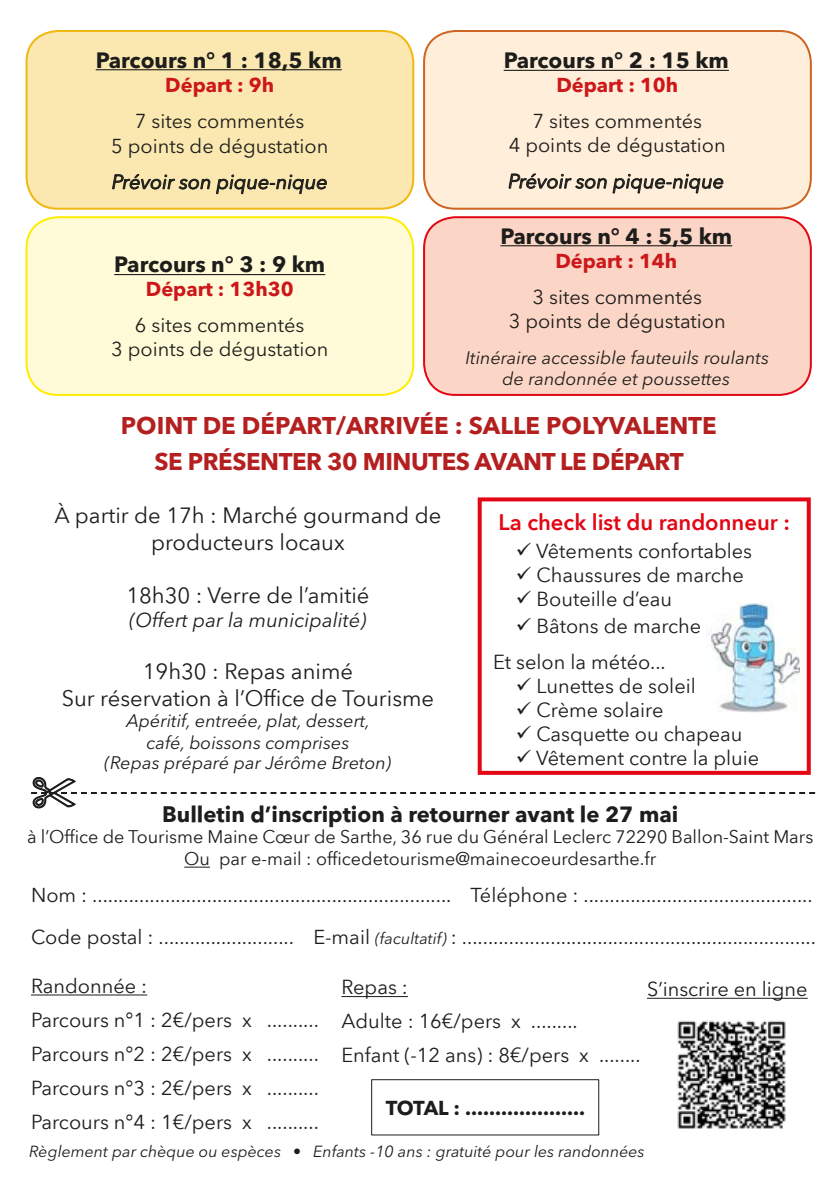
<style>
.page{position:relative;width:840px;height:1191px;background:#fff}
.page>*{position:absolute;margin:0;border:0;box-sizing:border-box;transform-origin:0 0}
.t1{font:700 24px/36px "Avenir Next LT Pro";letter-spacing:-.02em;color:#b4201f}
.t2{font:22px/26.4px "Avenir Next";color:#1d1d1b;text-align:center}
.t3{font:700 22px "Avenir Next LT Pro";color:#1d1d1b}
.t4{font:700 22px "Avenir Next";color:#1d1d1b}
.t5{font:600 22px "Avenir Next";color:#e30614}
.t6{font:20px/24px "Avenir Next LT Pro";color:#1d1d1b;text-align:center}
.t7{font:20px/34px "Avenir Next";color:#1d1d1b}
.t8{font:italic 20px "Avenir Next LT Pro";color:#1d1d1b}
.t9{font:700 20px "Avenir Next LT Pro";color:#cd171a}
.t10{font:700 20px "Avenir Next LT Pro";letter-spacing:-.03em;color:#1d1d1b}
.t11{font:italic 18px/20.8px "Avenir Next LT Pro";color:#1d1d1b;text-align:center}
.t12{font:18px/21.6px "Avenir Next";color:#1d1d1b;text-align:center}
.t13{font:italic 16px "Avenir Next LT Pro";color:#1d1d1b}
.s1{font-style:italic;font-size:16px}
.s2{font-style:normal}
</style>
<div class="page">
<div style="left:27px;top:31px;width:386px;height:178px;background:#fae8b0;border-radius:31px"></div>
<hr style="left:96px;top:69px;width:245px;height:1px;background:#1d1d1b">
<svg style="left:112px;top:174px;width:215px;height:21px"></svg>
<div style="left:26px;top:30px;width:388px;height:180px;border:2px solid #f0b810;border-radius:31px"></div>
<div style="left:477px;top:497px;width:333px;height:278px;border:4px solid #e30614"></div>
<div style="left:424px;top:31px;width:386px;height:178px;background:#ffeed9;border-radius:31px"></div>
<hr style="left:503px;top:70px;width:225px;height:1px;background:#1d1d1b">
<svg style="left:508px;top:173px;width:215px;height:21px"></svg>
<div style="left:423px;top:30px;width:388px;height:180px;border:2px solid #cd6523;border-radius:31px"></div>
<div style="left:27px;top:217px;width:386px;height:178px;background:#fffbd8;border-radius:31px"></div>
<hr style="left:114px;top:274px;width:211px;height:1px;background:#1d1d1b">
<div style="left:26px;top:216px;width:388px;height:180px;border:2px solid #ffed00;border-radius:31px"></div>
<div style="left:424px;top:217px;width:386px;height:178px;background:#fbd5c5;border-radius:31px"></div>
<hr style="left:500px;top:245px;width:231px;height:1px;background:#1d1d1b">
<div style="left:423px;top:216px;width:388px;height:180px;border:2px solid #e30614;border-radius:31px"></div>
<img style="left:707px;top:603px;width:92px;height:110px">
<svg style="left:184px;top:866px;width:26px;height:1px"></svg>
<hr style="left:31px;top:994px;width:116px;height:1px;background:#1d1d1b">
<hr style="left:341px;top:996px;width:66px;height:1px;background:#1d1d1b">
<div style="left:371px;top:1079px;width:228px;height:56px;border:1px solid #1d1d1b"></div>
<img style="left:677px;top:1020px;width:109px;height:109px">
<hr style="left:646px;top:997px;width:161px;height:1px;background:#1d1d1b">
<svg style="left:31px;top:777px;width:783px;height:31px"></svg>
<p class="t3" style="left:96px;top:46px;width:247px">Parcours n° 1 : 18,5 km</p>
<p class="t9" style="left:165px;top:72px;width:110px">Départ : 9h</p>
<p class="t6" style="left:111px;top:108px;width:218px;line-height:25.2px">7 sites commentés<br>5 points de dégustation</p>
<p class="t8" style="left:112px;top:170px;width:217px">Prévoir son pique-nique</p>
<p class="t3" style="left:114px;top:251px;width:212px">Parcours n° 3 : 9 km</p>
<p class="t9" style="left:146px;top:277px;width:149px">Départ : 13h30</p>
<p class="t6" style="left:111px;top:313px;width:218px">6 sites commentés<br>3 points de dégustation</p>
<p class="t3" style="left:503px;top:47px;width:226px">Parcours n° 2 : 15 km</p>
<p class="t9" style="left:556px;top:73px;width:123px">Départ : 10h</p>
<p class="t6" style="left:508px;top:109px;width:218px">7 sites commentés<br>4 points de dégustation</p>
<p class="t8" style="left:508px;top:169px;width:217px">Prévoir son pique-nique</p>
<p class="t3" style="left:500px;top:222px;width:233px">Parcours n° 4 : 5,5 km</p>
<p class="t9" style="left:555px;top:248px;width:123px">Départ : 14h</p>
<p class="t6" style="left:508px;top:284px;width:218px">3 sites commentés<br>3 points de dégustation</p>
<p class="t11" style="left:465px;top:346px;width:305px;line-height:21.6px">Itinéraire accessible fauteuils roulants de randonnée et poussettes</p>
<p class="t1" style="left:154px;top:407px;width:530px;text-indent:-34px">POINT DE DÉPART/ARRIVÉE : Salle po lyvalente<br>SE PRÉSENTER 30 MINUTES AVANT LE DÉPART</p>
<p class="t2" style="left:54px;top:501px;width:388px">À partir de 17h : Marché gourmand de producteurs locaux</p>
<p class="t2" style="left:126px;top:581px;width:244px">18h30 : Verre de l’amitié</p>
<p class="t8" style="left:129px;top:607px;width:238px">(Offert par la municipalité)</p>
<p class="t2" style="left:62px;top:657px;width:374px">19h30 : Repas animé<br>Sur réservation à l’Office de Tourisme</p>
<p class="t11" style="left:104px;top:710px;width:288px">Apéritif, entreée, plat, dessert, café, boissons comprises<br>(Repas préparé par Jérôme Breton)</p>
<p class="t5" style="left:498px;top:503px;width:293px">La check list du randonneur :</p>
<p class="t7" style="left:515px;top:533px;width:238px">✓ Vêtements confortables</p>
<p class="t7" style="left:515px;top:557px;width:230px">✓ Chaussures de marche</p>
<p class="t7" style="left:515px;top:581px;width:158px">✓ Bouteille d’eau</p>
<p class="t7" style="left:493px;top:607px;width:210px;line-height:36px;text-indent:23px">✓ Bâtons de marche<br>Et selon la météo...</p>
<p class="t7" style="left:515px;top:668px;width:181px">✓ Lunettes de soleil</p>
<p class="t7" style="left:515px;top:692px;width:149px">✓ Crème solaire</p>
<p class="t7" style="left:515px;top:716px;width:228px">✓ Casquette ou chapeau</p>
<p class="t7" style="left:515px;top:740px;width:245px">✓ Vêtement contre la pluie</p>
<p class="t4" style="left:162px;top:795px;width:517px">Bulletin d’inscription à retourner avant le 27 mai</p>
<p class="t12" style="left:27px;top:825px;width:787px">à l’Office de Tourisme Maine Cœur de Sarthe, 36 rue du Général Leclerc 72290 Ballon-Saint Mars<br>Ou par e-mail : officedetourisme@mainecoeurdesarthe.fr</p>
<p class="t6" style="left:31px;top:874px;width:786px;line-height:42px;text-align:left">Nom : ..................................................................... Téléphone : ............................................<br>Code postal : .......................... E-mail <span class="s1">(facultatif)</span> : ....................................................................</p>
<p class="t7" style="left:31px;top:967px;width:289px">Randonnée :<br>Parcours n°1 : 2€/pers x ..........<br>Parcours n°2 : 2€/pers x ..........<br>Parcours n°3 : 2€/pers x ..........<br>Parcours n°4 : 1€/pers x ..........</p>
<p class="t7" style="left:341px;top:969px;width:300px">Repas :<br>Adulte : 16€/pers x .........<br>Enfant (-12 ans) : 8€/pers x ........</p>
<p class="t6" style="left:646px;top:977px;width:162px">S’inscrire en ligne</p>
<p class="t10" style="left:385px;top:1095px;width:201px">TOTAL : ....................</p>
<p class="t13" style="left:29px;top:1141px;width:616px">Règlement par chèque ou espèces <span class="s2">•</span> Enfants -10 ans : gratuité pour les randonnées</p>
</div>
